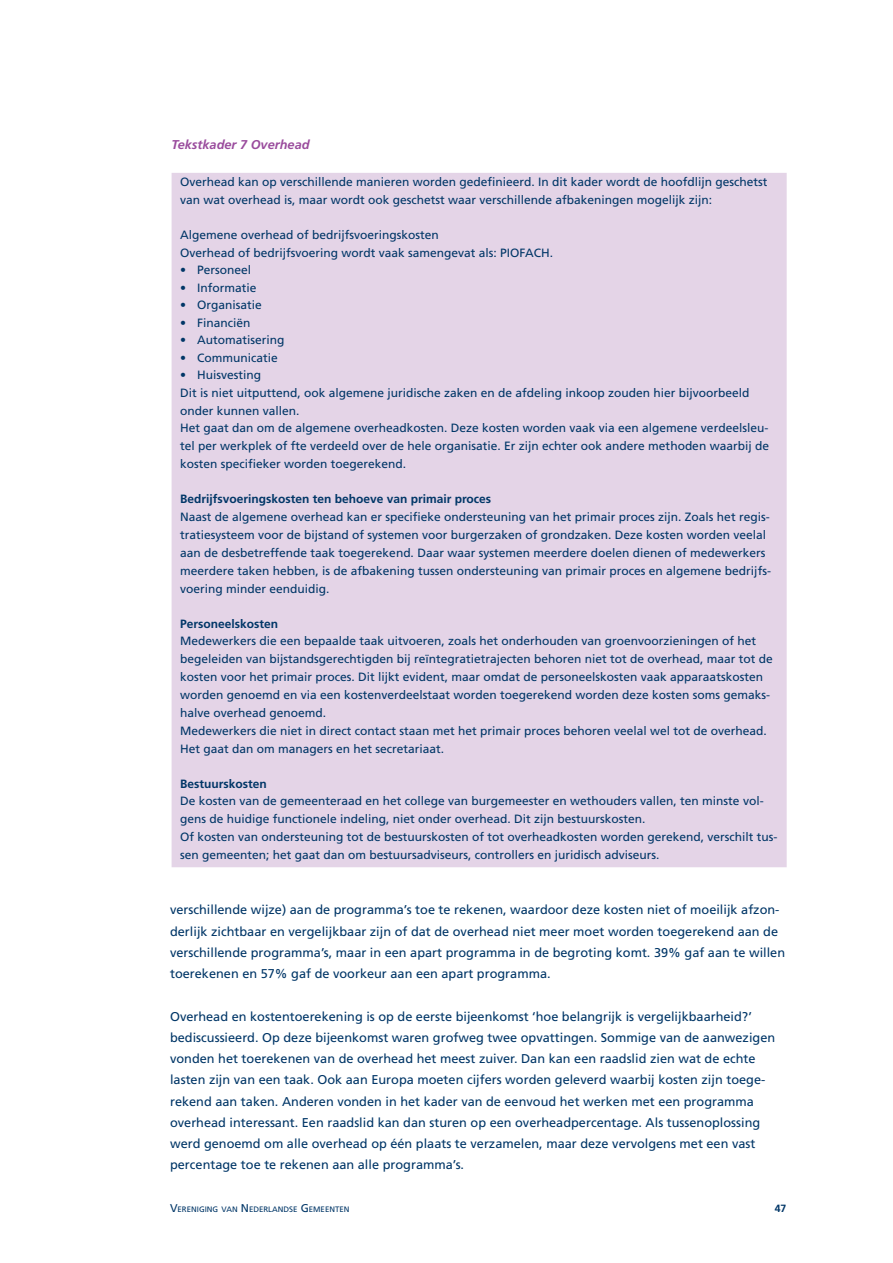
<style>
.page{position:relative;width:893px;height:1263px;background:#fff}
.page>*{position:absolute;margin:0;border:0;box-sizing:border-box;transform-origin:0 0}
._004_Broodtekst___8{font:12.75px/21.3px "Frutiger LT Std";color:#003667}
._003_Tussenkop_2___8{font:italic 700 12.75px "Frutiger LT Std";color:#9a4c9d}
._006_Kader_Broodteks{font:12px/18px "Frutiger LT Std";color:#003667}
._006_Kader_Kop___8_p{font:700 12px "Frutiger LT Std";color:#003667}
.t1{font:700 10.5px "Frutiger LT Std";color:#003667}
.t2{font:7.8px "Frutiger LT Std";color:#003667}
.s1{font-size:11.25px}
</style>
<div class="page">
<div style="left:172px;top:173px;width:615px;height:694px;background:#e4d4e7"></div>
<p class="_003_Tussenkop_2___8" style="left:172px;top:137px;width:139px">Tekstkader 7 Overhead</p>
<p class="_006_Kader_Broodteks" style="left:180px;top:173px;width:589px">Overhead kan op verschillende manieren worden gedefinieerd. In dit kader wordt de hoofdlijn geschetst van wat overhead is, maar wordt ook geschetst waar verschillende afbakeningen mogelijk zijn:</p>
<p class="_006_Kader_Broodteks" style="left:180px;top:226px;width:260px">Algemene overhead of bedrijfsvoeringskosten</p>
<p class="_006_Kader_Broodteks" style="left:180px;top:243px;width:374px">Overhead of bedrijfsvoering wordt vaak samengevat als: PIOFACH.</p>
<p class="_006_Kader_Broodteks" style="left:180px;top:261px;width:73px">• Personeel</p>
<p class="_006_Kader_Broodteks" style="left:180px;top:278px;width:78px">• Informatie</p>
<p class="_006_Kader_Broodteks" style="left:180px;top:296px;width:83px">• Organisatie</p>
<p class="_006_Kader_Broodteks" style="left:180px;top:313px;width:72px">• Financiën</p>
<p class="_006_Kader_Broodteks" style="left:180px;top:331px;width:106px">• Automatisering</p>
<p class="_006_Kader_Broodteks" style="left:180px;top:348px;width:99px">• Communicatie</p>
<p class="_006_Kader_Broodteks" style="left:180px;top:366px;width:83px">• Huisvesting</p>
<p class="_006_Kader_Broodteks" style="left:180px;top:384px;width:571px">Dit is niet uitputtend, ook algemene juridische zaken en de afdeling inkoop zouden hier bijvoorbeeld onder kunnen vallen.</p>
<p class="_006_Kader_Broodteks" style="left:180px;top:419px;width:590px;text-align:justify">Het gaat dan om de algemene overheadkosten. Deze kosten worden vaak via een algemene verdeelsleu&shy;tel per werkplek of fte verdeeld over de hele organisatie. Er zijn echter ook andere methoden waarbij de kosten specifieker worden toegerekend.</p>
<p class="_006_Kader_Kop___8_p" style="left:180px;top:492px;width:313px">Bedrijfsvoeringskosten ten behoeve van primair proces</p>
<p class="_006_Kader_Broodteks" style="left:180px;top:508px;width:592px">Naast de algemene overhead kan er specifieke ondersteuning van het primair proces zijn. Zoals het regis&shy;tratiesysteem voor de bijstand of systemen voor burgerzaken of grondzaken. Deze kosten worden veelal aan de desbetreffende taak toegerekend. Daar waar systemen meerdere doelen dienen of medewerkers meerdere taken hebben, is de afbakening tussen ondersteuning van primair proces en algemene bedrijfs&shy;voering minder eenduidig.</p>
<p class="_006_Kader_Kop___8_p" style="left:180px;top:616px;width:100px">Personeelskosten</p>
<p class="_006_Kader_Broodteks" style="left:180px;top:632px;width:594px">Medewerkers die een bepaalde taak uitvoeren, zoals het onderhouden van groenvoorzieningen of het begeleiden van bijstandsgerechtigden bij reïntegratietrajecten behoren niet tot de overhead, maar tot de kosten voor het primair proces. Dit lijkt evident, maar omdat de personeelskosten vaak apparaatskosten worden genoemd en via een kostenverdeelstaat worden toegerekend worden deze kosten soms gemaks&shy;halve overhead genoemd.</p>
<p class="_006_Kader_Broodteks" style="left:180px;top:722px;width:588px">Medewerkers die niet in direct contact staan met het primair proces behoren veelal wel tot de overhead.<br>Het gaat dan om managers en het secretariaat.</p>
<p class="_006_Kader_Kop___8_p" style="left:180px;top:776px;width:88px">Bestuurskosten</p>
<p class="_006_Kader_Broodteks" style="left:180px;top:792px;width:585px">De kosten van de gemeenteraad en het college van burgemeester en wethouders vallen, ten minste vol&shy;gens de huidige functionele indeling, niet onder overhead. Dit zijn bestuurskosten.</p>
<p class="_006_Kader_Broodteks" style="left:180px;top:828px;width:599px">Of kosten van ondersteuning tot de bestuurskosten of tot overheadkosten worden gerekend, verschilt tus&shy;sen gemeenten; het gaat dan om bestuursadviseurs, controllers en juridisch adviseurs.</p>
<p class="_004_Broodtekst___8" style="left:170px;top:899px;width:617px">verschillende wijze) aan de programma’s toe te rekenen, waardoor deze kosten niet of moeilijk afzon&shy;derlijk zichtbaar en vergelijkbaar zijn of dat de overhead niet meer moet worden toegerekend aan de verschillende programma’s, maar in een apart programma in de begroting komt. 39% gaf aan te willen toerekenen en 57% gaf de voorkeur aan een apart programma.</p>
<p class="_004_Broodtekst___8" style="left:170px;top:1005px;width:607px">Overhead en kostentoerekening is op de eerste bijeenkomst ‘hoe belangrijk is vergelijkbaarheid?’ bediscussieerd. Op deze bijeenkomst waren grofweg twee opvattingen. Sommige van de aanwezigen vonden het toerekenen van de overhead het meest zuiver. Dan kan een raadslid zien wat de echte lasten zijn van een taak. Ook aan Europa moeten cijfers worden geleverd waarbij kosten zijn toege&shy;rekend aan taken. Anderen vonden in het kader van de eenvoud het werken met een programma overhead interessant. Een raadslid kan dan sturen op een overheadpercentage. Als tussenoplossing werd genoemd om alle overhead op één plaats te verzamelen, maar deze vervolgens met een vast percentage toe te rekenen aan alle programma’s.</p>
<p class="t2" style="left:170px;top:1205px;width:181px"><span class="s1">V</span>ERENIGING VAN <span class="s1">N</span> EDERLANDSE <span class="s1">G</span> EMEENTEN</p>
<p class="t1" style="left:775px;top:1202px;width:13px">47</p>
</div>
